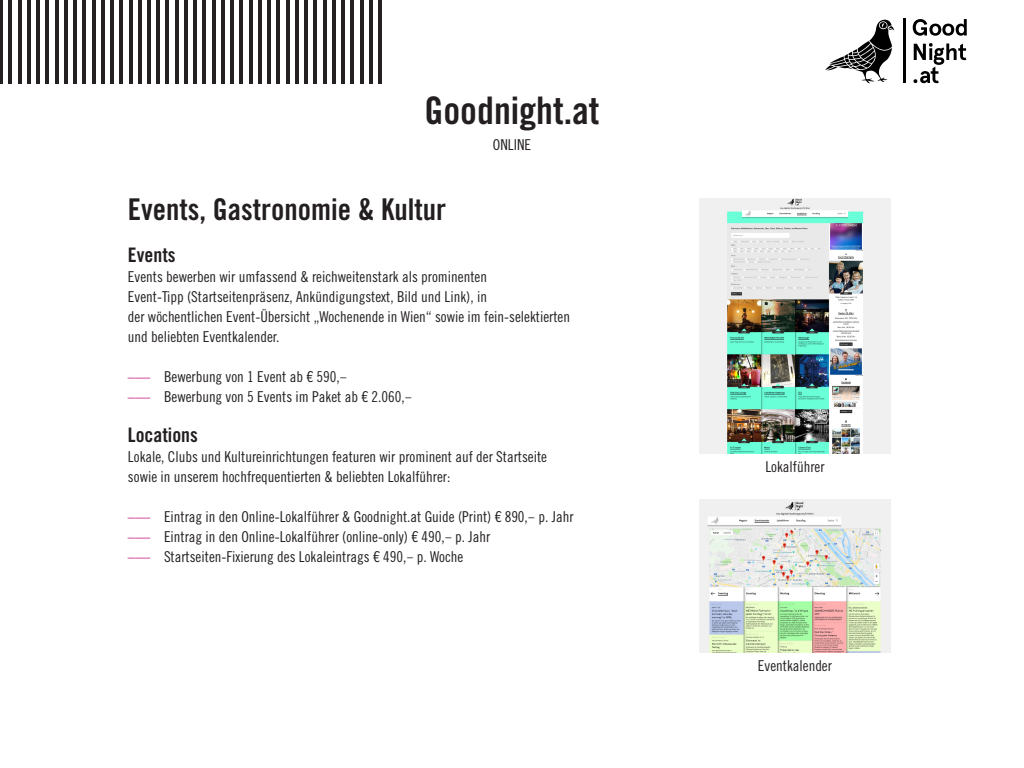
<style>
.page{position:relative;width:1024px;height:768px;background:#fff}
.page>*{position:absolute;margin:0;border:0;box-sizing:border-box;transform-origin:0 0}
.CATEGORY{font:38px "Trade Gothic LT Std Bd Cn 20";color:#231f20}
.PAGE_TITLE{font:30px "Trade Gothic LT Std Bd Cn 20";color:#231f20}
.TEXT_SUBTITLE{font:20px "Trade Gothic LT Std Bd Cn 20";color:#231f20}
.TEXT{font:15px "Trade Gothic LT Std Cn 18";color:#231f20}
.CATEGORY_SUBTITLE{font:15px "Trade Gothic LT Std Cn 18";color:#231f20}
.s1{color:#c61781}
.s2{font-family:"Minion Pro";font-weight:500;font-size:14px}
</style>
<div class="page">
<img style="left:700px;top:198px;width:190px;height:256px">
<img style="left:700px;top:499px;width:190px;height:154px">
<hr style="left:129px;top:0;width:3px;height:83px;background:#241f21">
<hr style="left:55px;top:0;width:3px;height:83px;background:#241f21">
<hr style="left:18px;top:0;width:3px;height:83px;background:#241f21">
<hr style="left:92px;top:0;width:3px;height:83px;background:#241f21">
<hr style="left:0;top:0;width:3px;height:83px;background:#241f21">
<hr style="left:73px;top:0;width:4px;height:83px;background:#241f21">
<hr style="left:36px;top:0;width:4px;height:83px;background:#241f21">
<hr style="left:110px;top:0;width:4px;height:83px;background:#241f21">
<hr style="left:64px;top:0;width:4px;height:83px;background:#241f21">
<hr style="left:27px;top:0;width:4px;height:83px;background:#241f21">
<hr style="left:101px;top:0;width:4px;height:83px;background:#241f21">
<hr style="left:9px;top:0;width:3px;height:83px;background:#241f21">
<hr style="left:83px;top:0;width:3px;height:83px;background:#241f21">
<hr style="left:46px;top:0;width:3px;height:83px;background:#241f21">
<hr style="left:120px;top:0;width:3px;height:83px;background:#241f21">
<hr style="left:221px;top:0;width:4px;height:83px;background:#241f21">
<hr style="left:369px;top:0;width:4px;height:83px;background:#241f21">
<hr style="left:295px;top:0;width:4px;height:83px;background:#241f21">
<hr style="left:147px;top:0;width:4px;height:83px;background:#241f21">
<hr style="left:258px;top:0;width:4px;height:83px;background:#241f21">
<hr style="left:332px;top:0;width:4px;height:83px;background:#241f21">
<hr style="left:184px;top:0;width:4px;height:83px;background:#241f21">
<hr style="left:240px;top:0;width:3px;height:83px;background:#241f21">
<hr style="left:314px;top:0;width:3px;height:83px;background:#241f21">
<hr style="left:166px;top:0;width:3px;height:83px;background:#241f21">
<hr style="left:277px;top:0;width:3px;height:83px;background:#241f21">
<hr style="left:351px;top:0;width:3px;height:83px;background:#241f21">
<hr style="left:203px;top:0;width:3px;height:83px;background:#241f21">
<hr style="left:230px;top:0;width:4px;height:83px;background:#241f21">
<hr style="left:378px;top:0;width:4px;height:83px;background:#241f21">
<hr style="left:304px;top:0;width:4px;height:83px;background:#241f21">
<hr style="left:157px;top:0;width:3px;height:83px;background:#241f21">
<hr style="left:267px;top:0;width:4px;height:83px;background:#241f21">
<hr style="left:341px;top:0;width:4px;height:83px;background:#241f21">
<hr style="left:194px;top:0;width:3px;height:83px;background:#241f21">
<hr style="left:249px;top:0;width:3px;height:83px;background:#241f21">
<hr style="left:323px;top:0;width:3px;height:83px;background:#241f21">
<hr style="left:175px;top:0;width:3px;height:83px;background:#241f21">
<hr style="left:286px;top:0;width:3px;height:83px;background:#241f21">
<hr style="left:138px;top:0;width:3px;height:83px;background:#241f21">
<hr style="left:360px;top:0;width:3px;height:83px;background:#241f21">
<hr style="left:212px;top:0;width:3px;height:83px;background:#241f21">
<svg style="left:825px;top:20px;width:69px;height:64px"></svg>
<svg style="left:913px;top:19px;width:54px;height:17px"></svg>
<svg style="left:913px;top:43px;width:53px;height:40px"></svg>
<hr style="left:903px;top:19px;width:2px;height:64px;background:#000">
<p class="CATEGORY" style="left:424px;top:87px;width:177px">Goodnight.at</p>
<p class="CATEGORY_SUBTITLE" style="left:493px;top:136px;width:40px">ONLINE</p>
<p class="PAGE_TITLE" style="left:128px;top:191px;width:320px">Events, Gastronomie &amp; Kultur</p>
<p class="TEXT_SUBTITLE" style="left:128px;top:243px;width:49px">Events</p>
<p class="TEXT" style="left:128px;top:268px;width:361px">Events bewerben wir umfassend &amp; reichweitenstark als prominenten</p>
<p class="TEXT" style="left:128px;top:288px;width:360px">Event-Tipp (Startseitenpräsenz, Ankündigungstext, Bild und Link), in</p>
<p class="TEXT" style="left:128px;top:308px;width:444px">der wöchentlichen Event-Übersicht „Wochenende in Wien“ sowie im fein-selektierten</p>
<p class="TEXT" style="left:128px;top:328px;width:153px">und beliebten Eventkalender.</p>
<p class="TEXT" style="left:128px;top:368px;width:220px"><span class="s1">–––</span> Bewerbung von 1 Event ab € 590,<span class="s2">–</span></p>
<p class="TEXT" style="left:128px;top:388px;width:285px"><span class="s1">–––</span> Bewerbung von 5 Events im Paket ab € 2.060,<span class="s2">–</span></p>
<p class="TEXT_SUBTITLE" style="left:128px;top:423px;width:71px">Locations</p>
<p class="TEXT" style="left:128px;top:448px;width:421px">Lokale, Clubs und Kultureinrichtungen featuren wir prominent auf der Startseite</p>
<p class="TEXT" style="left:128px;top:468px;width:324px">sowie in unserem hochfrequentierten &amp; beliebten Lokalführer:</p>
<p class="TEXT" style="left:128px;top:508px;width:447px"><span class="s1">–––</span> Eintrag in den Online-Lokalführer &amp; Goodnight.at Guide (Print) € 890,<span class="s2">–</span> p. Jahr</p>
<p class="TEXT" style="left:128px;top:528px;width:364px"><span class="s1">–––</span> Eintrag in den Online-Lokalführer (online-only) € 490,<span class="s2">–</span> p. Jahr</p>
<p class="TEXT" style="left:128px;top:548px;width:337px"><span class="s1">–––</span> Startseiten-Fixierung des Lokaleintrags € 490,<span class="s2">–</span> p. Woche</p>
<p class="TEXT" style="left:765px;top:458px;width:61px">Lokalführer</p>
<p class="TEXT" style="left:758px;top:657px;width:76px">Eventkalender</p>
</div>
